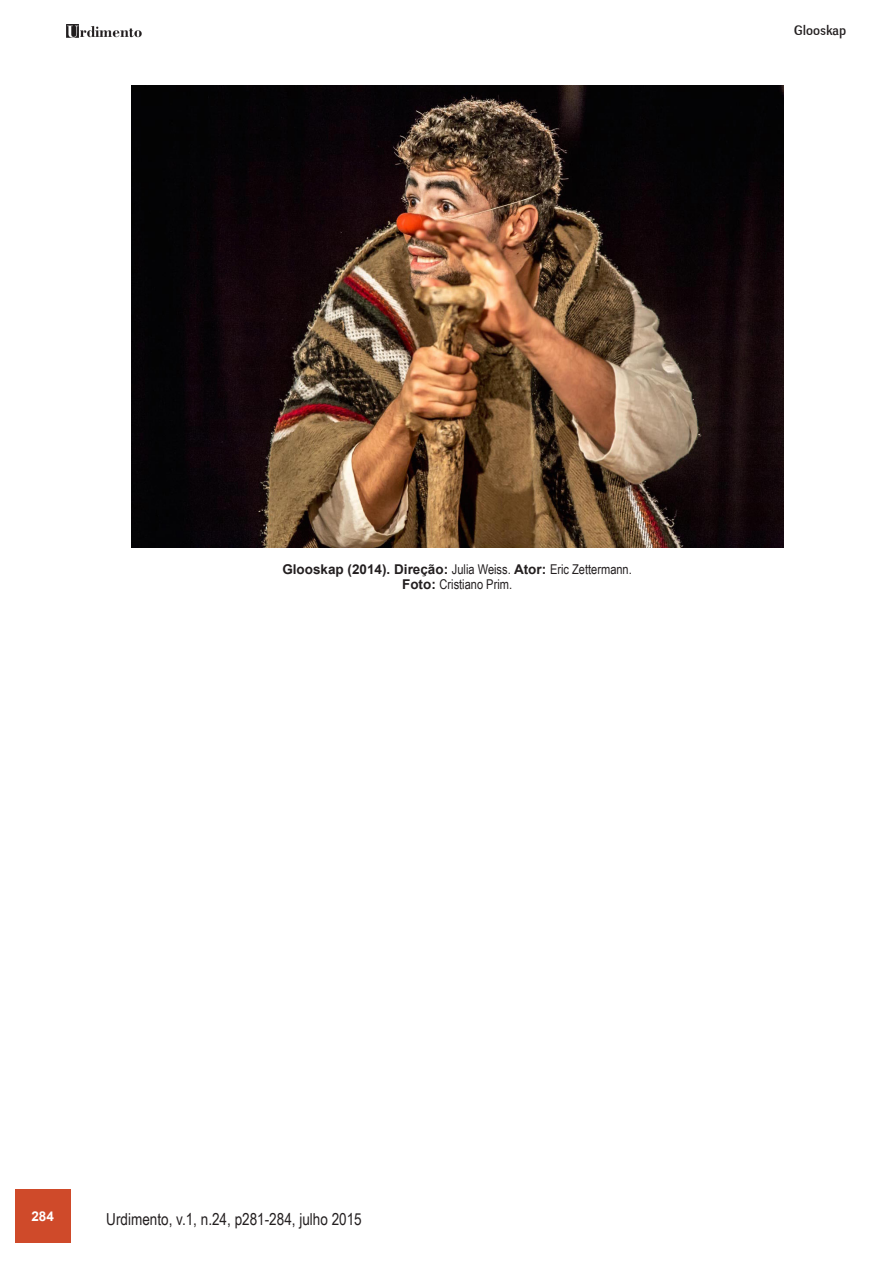
<style>
.page{position:relative;width:893px;height:1263px;background:#fff}
.page>*{position:absolute;margin:0;border:0;box-sizing:border-box;transform-origin:0 0}
.autores_rodapé{font:16.5px "Arial Narrow";color:#231f20}
.legenda{font:700 13.5px "Arial";color:#231f20}
.legenda-2{font:13.5px "Arial Narrow";color:#231f20}
.legenda-3{font:13.5px "Negotiate Free";color:#231f20}
.t1{font:700 13.5px "Arial";color:#fff}
.s1{font-family:"Arial Narrow";font-weight:400}
.s2{font-family:"Arial";font-weight:700}
</style>
<div class="page">
<div style="left:15px;top:1189px;width:55px;height:53px;background:#cf4a2a"></div>
<img style="left:67px;top:25px;width:75px;height:13px">
<img style="left:131px;top:85px;width:652px;height:462px">
<p class="legenda-3" style="left:794px;top:22px;width:54px">Glooskap</p>
<p class="legenda" style="left:282px;top:560px;width:351px">Glooskap (2014). Direção: <span class="s1">Julia Weiss.</span> Ator: <span class="s1">Eric Zettermann.</span></p>
<p class="legenda-2" style="left:402px;top:575px;width:112px"><span class="s2">Foto:</span> Cristiano Prim.</p>
<p class="t1" style="left:31px;top:1207px;width:24px">284</p>
<p class="autores_rodapé" style="left:106px;top:1206px;width:257px">Urdimento, v.1, n.24, p281-284, julho 2015</p>
</div>
